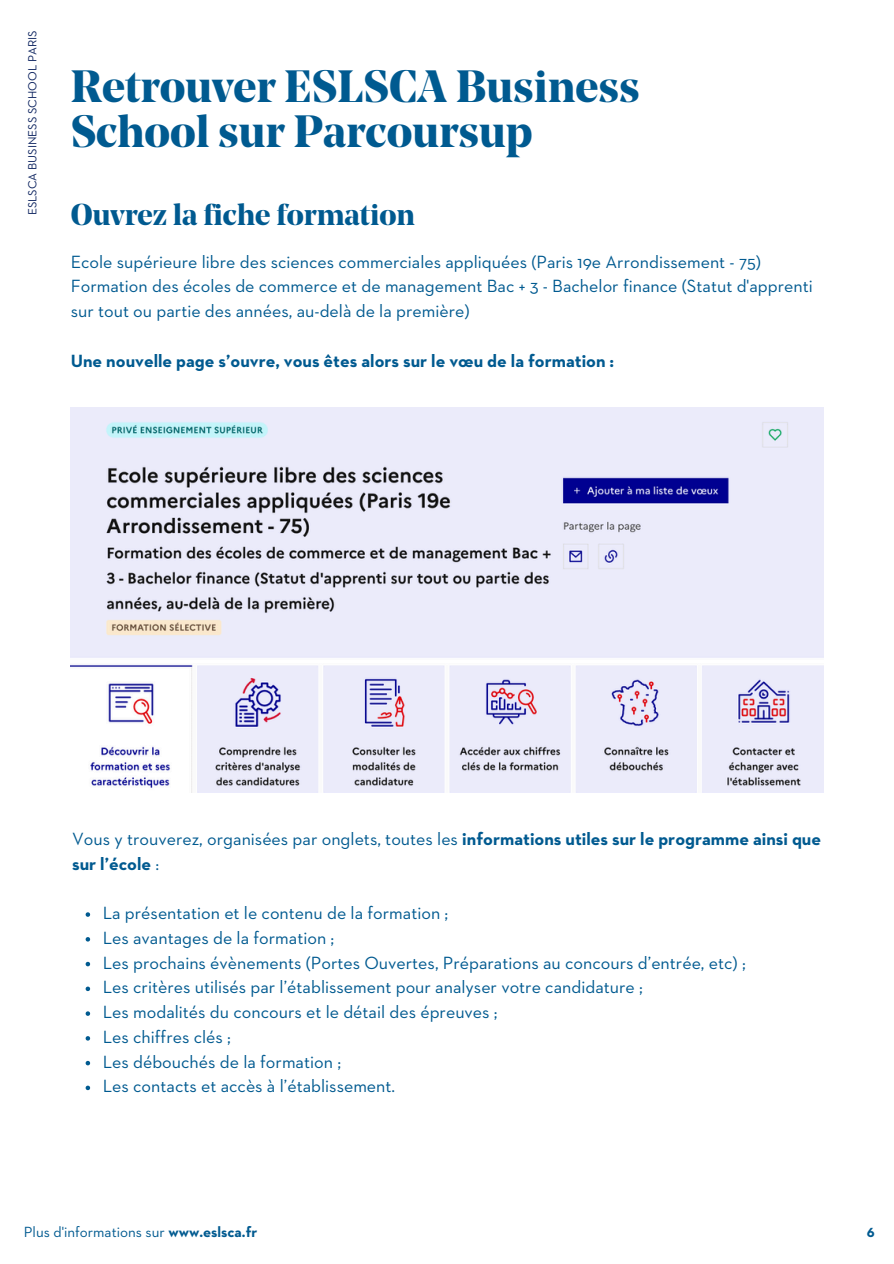
<style>
.page{position:relative;width:894px;height:1264px;background:#fff}
.page>*{position:absolute;margin:0;border:0;box-sizing:border-box;transform-origin:0 0}
.t1{font:700 45px/45px "Noe Display";color:#005a90}
.t2{font:700 30px "Noe Display";color:#005a90}
.t3{font:18px/24.8px "Neutraface 2 Text";color:#005a90}
.t4{font:700 18px/24.8px "Neutraface 2 Text";color:#005a90}
.t5{font:15px "Neutraface 2 Text";color:#005a90}
.t6{font:700 15px "Neutraface 2 Text";color:#005a90}
.t7{font:12px "Neutraface 2 Text";color:#081f5c}
.s1{font-weight:400}
.s2{font-weight:700}
</style>
<div class="page">
<img style="left:71px;top:407px;width:752px;height:385px">
<svg style="left:86px;top:912px;width:4px;height:4px"></svg>
<svg style="left:86px;top:937px;width:4px;height:4px"></svg>
<svg style="left:86px;top:961px;width:4px;height:5px"></svg>
<svg style="left:86px;top:986px;width:4px;height:5px"></svg>
<svg style="left:86px;top:1011px;width:4px;height:4px"></svg>
<svg style="left:86px;top:1036px;width:4px;height:4px"></svg>
<svg style="left:86px;top:1060px;width:4px;height:5px"></svg>
<svg style="left:86px;top:1085px;width:4px;height:5px"></svg>
<p class="t7" style="left:27px;top:215px;width:186px;rotate:-90deg">ESLSCA BUSINESS SCHOOL PARIS</p>
<p class="t1" style="left:71px;top:68px;width:570px">Retrouver ESLSCA Business<br>School sur Parcoursup</p>
<h4 class="t2" style="left:71px;top:202px;width:345px">Ouvrez la fiche formation</h4>
<h1 class="t3" style="left:71px;top:250px;width:743px">Ecole supérieure libre des sciences commerciales appliquées (Paris 19e Arrondissement - 75)<br>Formation des écoles de commerce et de management Bac + 3 - Bachelor finance (Statut d'apprenti sur tout ou partie des années, au-delà de la première)</h1>
<h2 class="t4" style="left:71px;top:349px;width:545px">Une nouvelle page s’ouvre, vous êtes alors sur le vœu de la formation :</h2>
<h3 class="t4" style="left:72px;top:827px;width:750px"><span class="s1">Vous y trouverez, organisées par onglets, toutes les</span> informations utiles sur le programme ainsi que sur l’école <span class="s1">:</span></h3>
<p class="t3" style="left:103px;top:901px;width:347px">La présentation et le contenu de la formation ;</p>
<h4 class="t3" style="left:103px;top:926px;width:233px">Les avantages de la formation ;</h4>
<p class="t3" style="left:103px;top:951px;width:644px">Les prochains évènements (Portes Ouvertes, Préparations au concours d’entrée, etc) ;</p>
<p class="t3" style="left:103px;top:975px;width:541px">Les critères utilisés par l’établissement pour analyser votre candidature ;</p>
<p class="t3" style="left:103px;top:1000px;width:396px">Les modalités du concours et le détail des épreuves ;</p>
<p class="t3" style="left:103px;top:1025px;width:130px">Les chiffres clés ;</p>
<p class="t3" style="left:103px;top:1050px;width:240px">Les débouchés de la formation ;</p>
<p class="t3" style="left:103px;top:1074px;width:294px">Les contacts et accès à l’établissement.</p>
<p class="t5" style="left:24px;top:1224px;width:235px">Plus d'informations sur <span class="s2">www.eslsca.fr</span></p>
<h5 class="t6" style="left:866px;top:1224px;width:9px">6</h5>
</div>
